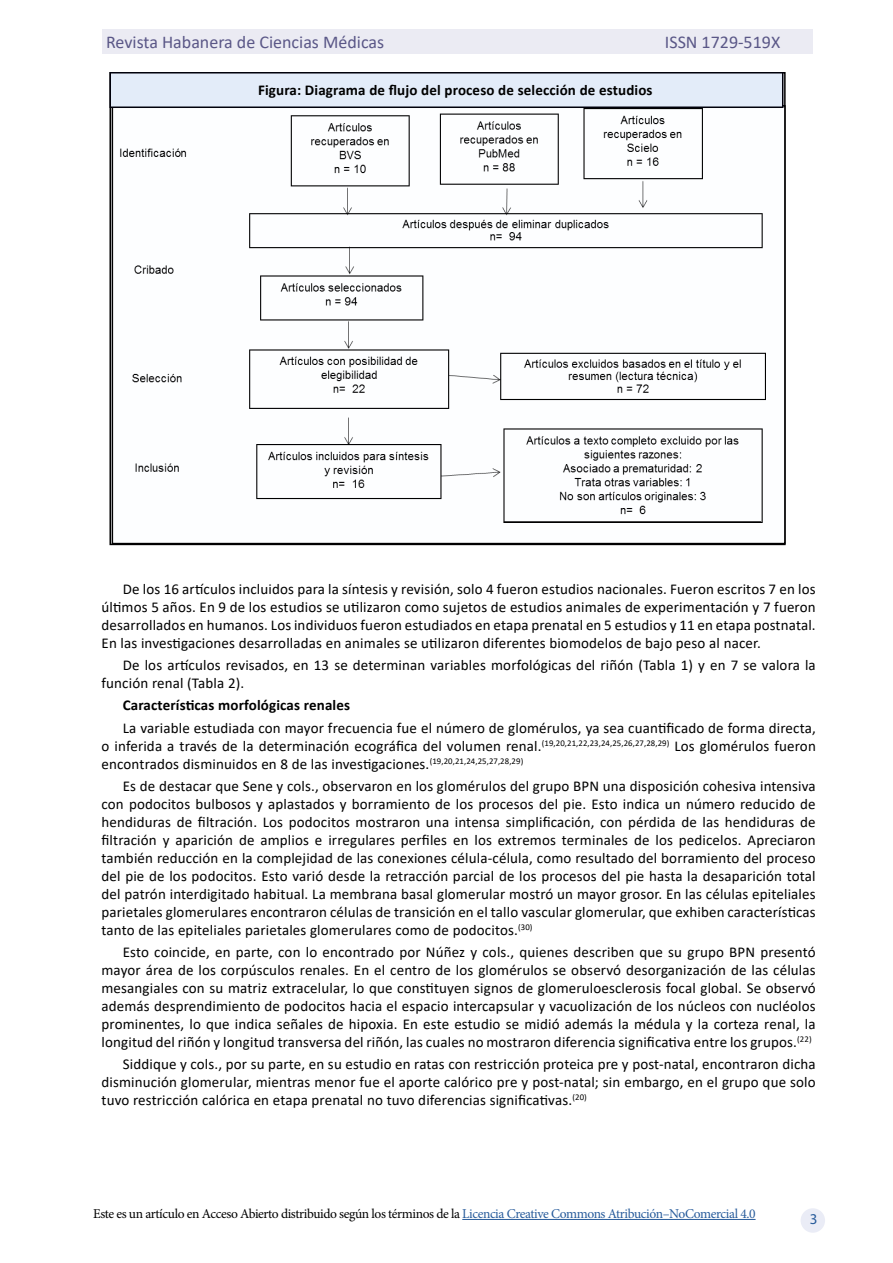
<style>
.page{position:relative;width:893px;height:1263px;background:#fff}
.page>*{position:absolute;margin:0;border:0;box-sizing:border-box;transform-origin:0 0}
.t1{font:18px "Calibri";color:#5a5787}
.t2{font:15px/18px "Calibri";letter-spacing:.01em;color:#000;text-align:justify}
.t3{font:700 15px "Calibri";letter-spacing:.01em;color:#000}
.t4{font:15px "Myriad Pro";color:#275b9b}
.t5{font:13.5px "Minion Pro";letter-spacing:-.03em;color:#000}
.s1{color:#275b9b}
</style>
<div class="page">
<div style="left:102px;top:30px;width:711px;height:24px;background:#ebebf3"></div>
<hr style="left:462px;top:1219px;width:294px;height:1px;background:#275b9b">
<div style="left:801px;top:1208px;width:24px;height:25px;background:#eaecf6;border-radius:50%"></div>
<div style="left:109px;top:72px;width:674px;height:36px;background:#e3ecf9;border:2px solid #00000b"></div>
<img style="left:112px;top:108px;width:653px;height:414px">
<hr style="left:504px;top:521px;width:257px;height:2px;background:#000">
<p class="t1" style="left:106px;top:29px;width:280px">Revista Habanera de Ciencias Médicas</p>
<p class="t1" style="left:665px;top:29px;width:117px">ISSN 1729-519X</p>
<p class="t3" style="left:258px;top:79px;width:396px">Figura: Diagrama de flujo del proceso de selección de estudios</p>
<p class="t2" style="left:102px;top:579px;width:716px;text-indent:21px">De los 16 artículos incluidos para la síntesis y revisión, solo 4 fueron estudios nacionales. Fueron escritos 7 en los últimos 5 años. En 9 de los estudios se utilizaron como sujetos de estudios animales de experimentación y 7 fueron desarrollados en humanos. Los individuos fueron estudiados en etapa prenatal en 5 estudios y 11 en etapa postnatal.<br>En las investigaciones desarrolladas en animales se utilizaron diferentes biomodelos de bajo peso al nacer.</p>
<p class="t2" style="left:102px;top:656px;width:716px;text-indent:21px">De los artículos revisados, en 13 se determinan variables morfológicas del riñón (Tabla 1) y en 7 se valora la función renal (Tabla 2).</p>
<p class="t3" style="left:123px;top:695px;width:229px">Características morfológicas renales</p>
<p class="t2" style="left:102px;top:718px;width:716px;text-indent:21px">La variable estudiada con mayor frecuencia fue el número de glomérulos, ya sea cuantificado de forma directa, o inferida a través de la determinación ecográfica del volumen renal.<sup>(19,20,21,22,23,24,25,26,27,28,29)</sup> Los glomérulos fueron encontrados disminuidos en 8 de las investigaciones.<sup>(19,20,21,24,25,27,28,29)</sup></p>
<p class="t2" style="left:102px;top:776px;width:716px;text-indent:21px">Es de destacar que Sene y cols., observaron en los glomérulos del grupo BPN una disposición cohesiva intensiva con podocitos bulbosos y aplastados y borramiento de los procesos del pie. Esto indica un número reducido de hendiduras de filtración. Los podocitos mostraron una intensa simplificación, con pérdida de las hendiduras de filtración y aparición de amplios e irregulares perfiles en los extremos terminales de los pedicelos. Apreciaron también reducción en la complejidad de las conexiones célula-célula, como resultado del borramiento del proceso del pie de los podocitos. Esto varió desde la retracción parcial de los procesos del pie hasta la desaparición total del patrón interdigitado habitual. La membrana basal glomerular mostró un mayor grosor. En las células epiteliales parietales glomerulares encontraron células de transición en el tallo vascular glomerular, que exhiben características tanto de las epiteliales parietales glomerulares como de podocitos.<sup>(30)</sup></p>
<p class="t2" style="left:102px;top:943px;width:716px;text-indent:21px">Esto coincide, en parte, con lo encontrado por Núñez y cols., quienes describen que su grupo BPN presentó mayor área de los corpúsculos renales. En el centro de los glomérulos se observó desorganización de las células mesangiales con su matriz extracelular, lo que constituyen signos de glomeruloesclerosis focal global. Se observó además desprendimiento de podocitos hacia el espacio intercapsular y vacuolización de los núcleos con nucléolos prominentes, lo que indica señales de hipoxia. En este estudio se midió además la médula y la corteza renal, la longitud del riñón y longitud transversa del riñón, las cuales no mostraron diferencia significativa entre los grupos.<sup>(22)</sup></p>
<p class="t2" style="left:102px;top:1055px;width:716px;text-indent:21px">Siddique y cols., por su parte, en su estudio en ratas con restricción proteica pre y post-natal, encontraron dicha disminución glomerular, mientras menor fue el aporte calórico pre y post-natal; sin embargo, en el grupo que solo tuvo restricción calórica en etapa prenatal no tuvo diferencias significativas.<sup>(20)</sup></p>
<p class="t5" style="left:93px;top:1205px;width:664px">Este es un artículo en Acceso Abierto distribuido según los términos de la <span class="s1">Licencia Creative Commons Atribución–NoComercial 4.0</span></p>
<p class="t4" style="left:810px;top:1210px;width:9px">3</p>
</div>
